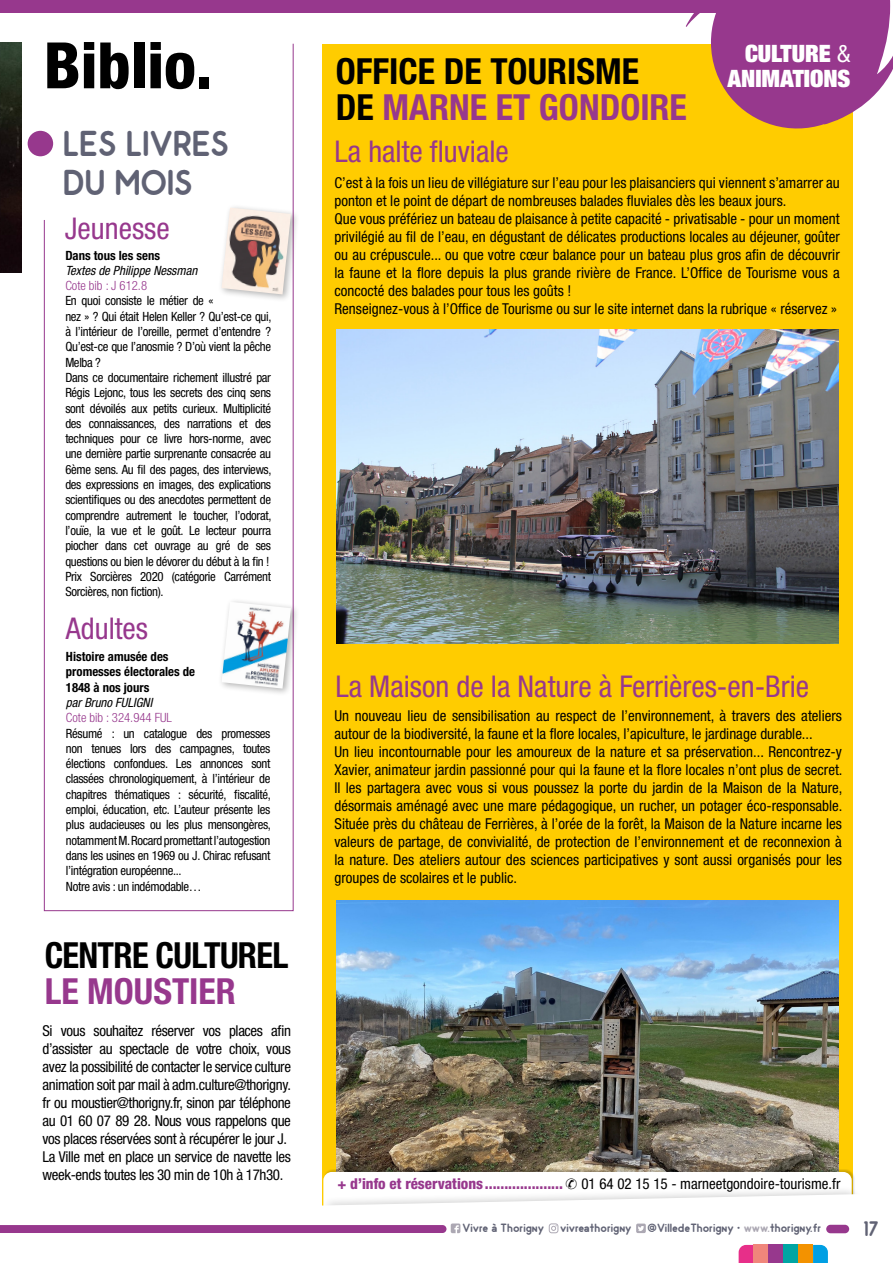
<style>
.page{position:relative;width:893px;height:1263px;background:#fff}
.page>*{position:absolute;margin:0;border:0;box-sizing:border-box;transform-origin:0 0}
.t1{font:800 condensed 64.05px "Helvetica Neue LT Std";color:#000}
.t2{font:700 condensed 36px/36px "Helvetica Neue LT Std";color:#000}
.t3{font:700 36px/39px "Odin";color:#606274}
.t4{font:700 condensed 36px "Helvetica Neue LT Std";letter-spacing:-.02em;color:#000;scale:.96 1}
.t5{font:700 condensed 36px "Helvetica Neue LT Std";color:#97388d}
.t6{font:condensed 30px "Helvetica Neue LT Std";color:#97388d}
.t7{font:900 condensed 24px/25.5px "Helvetica Neue LT Std";color:#fff;text-align:right}
.t8{font:700 21px "Odin";color:#606274}
.t9{font:condensed 15px/18px "Helvetica Neue LT Std";color:#000}
.t10{font:condensed 15px/18px "Helvetica Neue LT Std";letter-spacing:-.025em;color:#000}
.t11{font:800 condensed 15px "Helvetica Neue LT Std";color:#97388d}
.t12{font:condensed 12.75px/15.3px "Helvetica Neue LT Std";letter-spacing:-.025em;color:#000}
.t13{font:700 condensed 12.75px/15.3px "Helvetica Neue LT Std";color:#000}
.t14{font:italic condensed 12.75px "Helvetica Neue LT Std";color:#000}
.t15{font:300 condensed 12.75px "Helvetica Neue LT Std";color:#97388d}
.t16{font:700 12px "Odin";color:#606274}
.s1{color:#97388d}
.s2{font-weight:400}
.s3{font-weight:400;color:#000}
.s4{color:#aca8b3}
</style>
<div class="page">
<div style="left:322px;top:44px;width:531px;height:1161px;background:#fc0"></div>
<img style="left:0;top:43px;width:21px;height:229px">
<img style="left:336px;top:329px;width:502px;height:314px">
<img style="left:336px;top:901px;width:502px;height:268px">
<svg style="left:44px;top:43px;width:250px;height:868px"></svg>
<div style="left:0;top:0;width:855px;height:12px;background:#97388d"></div>
<svg style="left:739px;top:1245px;width:14px;height:18px"></svg>
<div style="left:753px;top:1245px;width:15px;height:18px;background:#f0867b"></div>
<div style="left:768px;top:1245px;width:15px;height:18px;background:#97388d"></div>
<div style="left:783px;top:1245px;width:15px;height:18px;background:#00a5a3"></div>
<div style="left:798px;top:1245px;width:15px;height:18px;background:#f39200"></div>
<svg style="left:813px;top:1245px;width:15px;height:18px"></svg>
<div style="left:218px;top:204px;width:81px;height:99px;background:#000;opacity:.3"></div>
<img style="left:222px;top:208px;width:69px;height:86px">
<div style="left:218px;top:598px;width:81px;height:99px;background:#000;opacity:.3"></div>
<img style="left:222px;top:602px;width:69px;height:87px">
<div style="left:28px;top:131px;width:25px;height:25px;background:#97388d;border-radius:50%"></div>
<svg style="left:662px;top:0;width:231px;height:129px"></svg>
<div style="left:323px;top:1169px;width:532px;height:49px;background:#000;opacity:.2"></div>
<div style="left:323px;top:1172px;width:529px;height:46px;background:#fff;border-radius:9px"></div>
<svg style="left:0;top:1178px;width:855px;height:55px"></svg>
<h1 class="t1" style="left:44px;top:26px;width:170px">Biblio.</h1>
<h2 class="t3" style="left:63px;top:124px;width:167px">LES LIVRES<br>DU MOIS</h2>
<h3 class="t6" style="left:65px;top:211px;width:106px">Jeunesse</h3>
<p class="t13" style="left:65px;top:247px;width:96px">Dans tous les sens</p>
<p class="t14" style="left:65px;top:263px;width:133px">Textes de Philippe Nessman</p>
<p class="t15" style="left:65px;top:278px;width:83px">Cote bib : J 612.8</p>
<p class="t12" style="left:65px;top:293px;width:208px">En quoi consiste le métier de «<br>nez » ? Qui était Helen Keller ? Qu’est-ce qui, à l’intérieur de l’oreille, permet d’entendre ?<br>Qu’est-ce que l’anosmie ? D’où vient la pêche Melba ?<br>Dans ce documentaire richement illustré par Régis Lejonc, tous les secrets des cinq sens sont dévoilés aux petits curieux. Multiplicité des connaissances, des narrations et des techniques pour ce livre hors-norme, avec une dernière partie surprenante consacrée au 6ème sens. Au fil des pages, des interviews, des expressions en images, des explications scientifiques ou des anecdotes permettent de comprendre autrement le toucher, l’odorat, l’ouïe, la vue et le goût. Le lecteur pourra piocher dans cet ouvrage au gré de ses questions ou bien le dévorer du début à la fin !<br>Prix Sorcières 2020 (catégorie Carrément Sorcières, non fiction).</p>
<h3 class="t6" style="left:66px;top:611px;width:84px">Adultes</h3>
<p class="t13" style="left:66px;top:649px;width:131px">Histoire amusée des promesses électorales de<br>1848 à nos jours</p>
<p class="t14" style="left:66px;top:695px;width:88px">par Bruno FULIGNI</p>
<p class="t15" style="left:66px;top:710px;width:108px">Cote bib : 324.944 FUL</p>
<p class="t12" style="left:66px;top:725px;width:207px">Résumé : un catalogue des promesses non tenues lors des campagnes, toutes élections confondues. Les annonces sont classées chronologiquement, à l’intérieur de chapitres thématiques : sécurité, fiscalité, emploi, éducation, etc. L’auteur présente les plus audacieuses ou les plus mensongères, notamment M. Rocard promettant l’autogestion dans les usines en 1969 ou J. Chirac refusant l’intégration européenne...<br>Notre avis : un indémodable…</p>
<h2 class="t4" style="left:45px;top:934px;width:255px">CENTRE CULTUREL</h2>
<h2 class="t5" style="left:45px;top:970px;width:193px">LE MOUSTIER</h2>
<p class="t10" style="left:43px;top:1022px;width:250px">Si vous souhaitez réserver vos places afin d’assister au spectacle de votre choix, vous avez la possibilité de contacter le service culture animation soit par mail à adm.culture@thorigny. fr ou moustier@thorigny.fr, sinon par téléphone au 01 60 07 89 28. Nous vous rappelons que vos places réservées sont à récupérer le jour J.<br>La Ville met en place un service de navette les week-ends toutes les 30 min de 10h à 17h30.</p>
<h2 class="t2" style="left:336px;top:52px;width:353px">OFFICE DE TOURISME<br>DE <span class="s1">MARNE ET GONDOIRE</span></h2>
<h3 class="t6" style="left:334px;top:134px;width:176px">La halte fluviale</h3>
<h3 class="t7" style="left:727px;top:40px;width:125px">CULTURE <span class="s2">&amp;<br></span>ANIMATIONS</h3>
<p class="t9" style="left:334px;top:174px;width:507px">C’est à la fois un lieu de villégiature sur l’eau pour les plaisanciers qui viennent s’amarrer au ponton et le point de départ de nombreuses balades fluviales dès les beaux jours.<br>Que vous préfériez un bateau de plaisance à petite capacité - privatisable - pour un moment privilégié au fil de l’eau, en dégustant de délicates productions locales au déjeuner, goûter ou au crépuscule... ou que votre cœur balance pour un bateau plus gros afin de découvrir la faune et la flore depuis la plus grande rivière de France. L’Office de Tourisme vous a concocté des balades pour tous les goûts !<br>Renseignez-vous à l’Office de Tourisme ou sur le site internet dans la rubrique « réservez »</p>
<h3 class="t6" style="left:335px;top:669px;width:475px">La Maison de la Nature à Ferrières-en-Brie</h3>
<p class="t9" style="left:334px;top:707px;width:510px">Un nouveau lieu de sensibilisation au respect de l’environnement, à travers des ateliers autour de la biodiversité, la faune et la flore locales, l’apiculture, le jardinage durable...<br>Un lieu incontournable pour les amoureux de la nature et sa préservation... Rencontrez-y Xavier, animateur jardin passionné pour qui la faune et la flore locales n’ont plus de secret.<br>Il les partagera avec vous si vous poussez la porte du jardin de la Maison de la Nature, désormais aménagé avec une mare pédagogique, un rucher, un potager éco-responsable.<br>Située près du château de Ferrières, à l’orée de la forêt, la Maison de la Nature incarne les valeurs de partage, de convivialité, de protection de l’environnement et de reconnexion à la nature. Des ateliers autour des sciences participatives y sont aussi organisés pour les groupes de scolaires et le public.</p>
<p class="t11" style="left:337px;top:1175px;width:504px">+ d’info et réservations .................... <span class="s3">01 64 02 15 15 - marneetgondoire-tourisme.fr</span></p>
<p class="t16" style="left:463px;top:1221px;width:83px">Vivre à Thorigny</p>
<p class="t16" style="left:560px;top:1221px;width:73px">vivreathorigny</p>
<p class="t16" style="left:648px;top:1221px;width:175px">@VilledeThorigny • <span class="s4">www.</span>thorigny.fr</p>
<h3 class="t8" style="left:863px;top:1217px;width:17px">17</h3>
</div>
